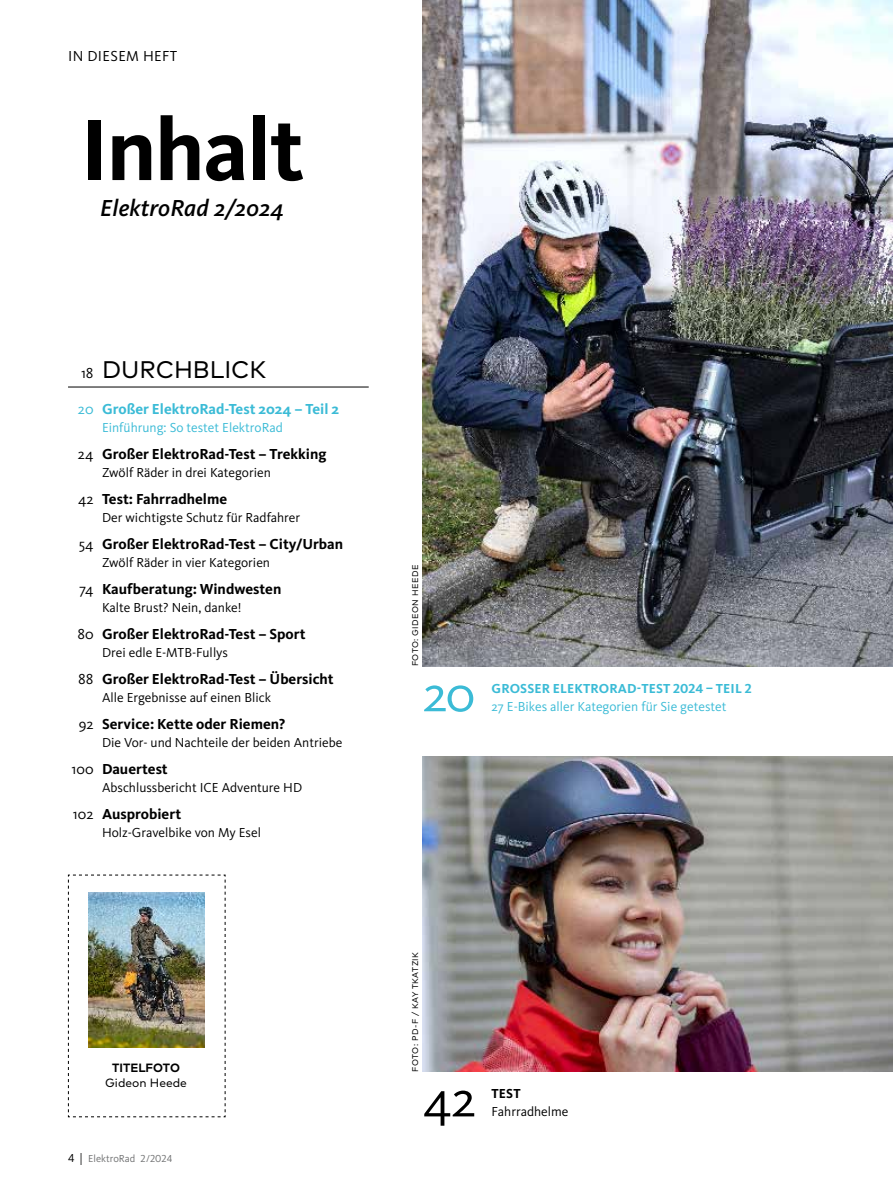
<style>
.page{position:relative;width:893px;height:1191px;background:#fff}
.page>*{position:absolute;margin:0;border:0;box-sizing:border-box;transform-origin:0 0}
.t1{font:700 90px "Kievit OT";letter-spacing:-.02em;color:#000}
.t2{font:52.5px "Kievit OT";color:#000}
.t3{font:52.5px "Kievit OT";color:#3bbbd6}
.t4{font:italic 500 24px "Kievit OT";letter-spacing:.005em;color:#000}
.t5{font:24px "Mark OT";color:#000}
.t6{font:700 15px "Kievit OT";color:#000}
.t7{font:700 15px "Kievit OT";color:#3bbbd6}
.t8{font:15px "Kievit OT";letter-spacing:.025em;color:#000}
.t9{font:13.5px "Kievit OT";color:#000}
.t10{font:13.5px "Kievit OT";color:#3bbbd6}
.t11{font:700 13.5px "Kievit OT";letter-spacing:.01em;color:#3bbbd6}
.t12{font:700 13.5px "Kievit OT";color:#000}
.t13{font:12px "Mark OT";color:#000}
.t14{font:700 12px "Mark OT";color:#000}
.t15{font:10.5px "Kievit OT";color:#707172}
.t16{font:8.25px "Mark OT";letter-spacing:.045em;color:#000}
.s1{font-family:"Kievit OT";font-size:15px}
.s2{font-weight:400}
.s3{font-size:12px;color:#000}
</style>
<div class="page">
<svg style="left:68px;top:874px;width:158px;height:243px"></svg>
<img style="left:422px;top:0;width:471px;height:666px">
<img style="left:422px;top:756px;width:471px;height:315px">
<img style="left:89px;top:892px;width:116px;height:155px">
<hr style="left:68px;top:387px;width:301px;height:1px;background:#000">
<p class="t8" style="left:68px;top:47px;width:111px">IN DIESEM HEFT</p>
<h1 class="t1" style="left:80px;top:96px;width:226px">Inhalt</h1>
<h3 class="t4" style="left:100px;top:193px;width:185px">ElektroRad 2/2024</h3>
<h3 class="t5" style="left:81px;top:355px;width:187px"><span class="s1">18</span> DURCHBLICK</h3>
<p class="t7" style="left:78px;top:400px;width:263px"><span class="s2">20</span> Großer ElektroRad-Test 2024 – Teil 2</p>
<p class="t10" style="left:102px;top:419px;width:182px">Einführung: So testet ElektroRad</p>
<p class="t6" style="left:78px;top:445px;width:250px"><span class="s2">24</span> Großer ElektroRad-Test – Trekking</p>
<p class="t9" style="left:102px;top:464px;width:170px">Zwölf Räder in drei Kategorien</p>
<p class="t6" style="left:78px;top:490px;width:151px"><span class="s2">42</span> Test: Fahrradhelme</p>
<p class="t9" style="left:102px;top:509px;width:200px">Der wichtigste Schutz für Radfahrer</p>
<p class="t6" style="left:79px;top:535px;width:266px"><span class="s2">54</span> Großer ElektroRad-Test – City/Urban</p>
<p class="t9" style="left:102px;top:554px;width:170px">Zwölf Räder in vier Kategorien</p>
<p class="t6" style="left:80px;top:580px;width:203px"><span class="s2">74</span> Kaufberatung: Windwesten</p>
<p class="t9" style="left:102px;top:599px;width:141px">Kalte Brust? Nein, danke!</p>
<p class="t6" style="left:77px;top:625px;width:230px"><span class="s2">80</span> Großer ElektroRad-Test – Sport</p>
<p class="t9" style="left:102px;top:644px;width:128px">Drei edle E-MTB-Fullys</p>
<p class="t6" style="left:78px;top:670px;width:257px"><span class="s2">88</span> Großer ElektroRad-Test – Übersicht</p>
<p class="t9" style="left:102px;top:689px;width:170px">Alle Ergebnisse auf einen Blick</p>
<p class="t6" style="left:79px;top:715px;width:208px"><span class="s2">92</span> Service: Kette oder Riemen?</p>
<p class="t9" style="left:102px;top:734px;width:242px">Die Vor- und Nachteile der beiden Antriebe</p>
<p class="t6" style="left:72px;top:760px;width:98px"><span class="s2">100</span> Dauertest</p>
<p class="t9" style="left:102px;top:779px;width:202px">Abschlussbericht ICE Adventure HD</p>
<p class="t6" style="left:73px;top:805px;width:110px"><span class="s2">102</span> Ausprobiert</p>
<p class="t9" style="left:102px;top:824px;width:160px">Holz-Gravelbike von My Esel</p>
<p class="t14" style="left:112px;top:1060px;width:69px">TITELFOTO</p>
<p class="t13" style="left:105px;top:1075px;width:83px">Gideon Heede</p>
<p class="t15" style="left:68px;top:1151px;width:106px"><span class="s3">4 |</span> ElektroRad 2/2024</p>
<p class="t16" style="left:410px;top:666px;width:103px;rotate:-90deg">FOTO: GIDEON HEEDE</p>
<h2 class="t3" style="left:423px;top:662px;width:54px">20</h2>
<p class="t11" style="left:492px;top:680px;width:261px">GROSSER ELEKTRORAD-TEST 2024 – TEIL 2</p>
<p class="t10" style="left:492px;top:698px;width:236px">27 E-Bikes aller Kategorien für Sie getestet</p>
<p class="t16" style="left:410px;top:1071px;width:121px;rotate:-90deg">FOTO: PD-F / KAY TKATZIK</p>
<h2 class="t2" style="left:423px;top:1067px;width:55px">42</h2>
<p class="t12" style="left:492px;top:1085px;width:31px">TEST</p>
<p class="t9" style="left:492px;top:1103px;width:78px">Fahrradhelme</p>
</div>
